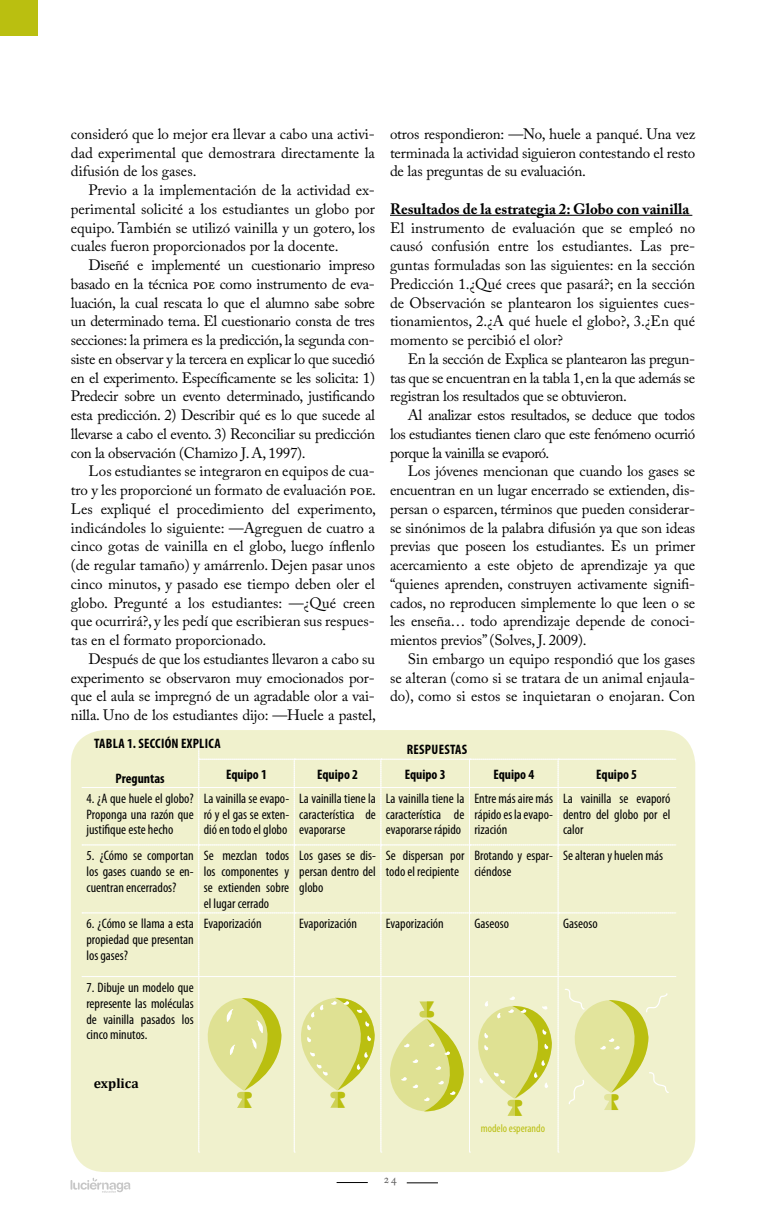
<style>
.page{position:relative;width:765px;height:1205px;background:#fff}
.page>*{position:absolute;margin:0;border:0;box-sizing:border-box;transform-origin:0 0}
.t1{font:15px/18.8px "Adobe Caslon Pro";letter-spacing:-.01em;color:#000;text-align:justify}
.t2{font:700 15px "Adobe Caslon Pro";color:#000}
.t3{font:condensed 13.75px/15.8px "Myriad Pro";color:#000;text-align:justify}
.t4{font:700 condensed 13.75px "Myriad Pro";color:#000}
.t5{font:700 condensed 13.75px "Myriad Pro";letter-spacing:.02em;color:#000}
.t6{font:700 13.75px "Cambria";color:#000}
.t7{font:12.5px "Adobe Caslon Pro";color:#5f5e5e}
.t8{font:condensed 11.25px "Myriad Pro";color:#babf10}
</style>
<div class="page">
<div style="left:0;top:0;width:38px;height:36px;background:#babf10"></div>
<hr style="left:407px;top:1182px;width:31px;height:1px;background:#000">
<hr style="left:337px;top:1182px;width:31px;height:1px;background:#000">
<svg style="left:71px;top:1178px;width:59px;height:14px"></svg>
<div style="left:71px;top:730px;width:624px;height:442px;background:#f0f1cd;border-radius:34px"></div>
<hr style="left:390px;top:215px;width:302px;height:1px;background:#000">
<svg style="left:82px;top:739px;width:594px;height:413px"></svg>
<p class="t1" style="left:71px;top:124px;width:306px">consideró que lo mejor era llevar a cabo una activi&shy;dad experimental que demostrara directamente la difusión de los gases.</p>
<p class="t1" style="left:71px;top:180px;width:306px;text-indent:18px">Previo a la implementación de la actividad ex&shy;perimental solicité a los estudiantes un globo por equipo. También se utilizó vainilla y un gotero, los cuales fueron proporcionados por la docente.</p>
<p class="t1" style="left:71px;top:255px;width:306px;text-indent:18px">Diseñé e implementé un cuestionario impreso basado en la técnica poe como instrumento de eva&shy;luación, la cual rescata lo que el alumno sabe sobre un determinado tema. El cuestionario consta de tres secciones: la primera es la predicción, la segunda con&shy;siste en observar y la tercera en explicar lo que sucedió en el experimento. Específicamente se les solicita: 1)<br>Predecir sobre un evento determinado, justificando esta predicción. 2) Describir qué es lo que sucede al llevarse a cabo el evento. 3) Reconciliar su predicción con la observación (Chamizo J. A, 1997).</p>
<p class="t1" style="left:71px;top:462px;width:307px;text-indent:18px">Los estudiantes se integraron en equipos de cua&shy;tro y les proporcioné un formato de evaluación poe.<br>Les expliqué el procedimiento del experimento, indicándoles lo siguiente: —Agreguen de cuatro a cinco gotas de vainilla en el globo, luego ínflenlo (de regular tamaño) y amárrenlo. Dejen pasar unos cinco minutos, y pasado ese tiempo deben oler el globo. Pregunté a los estudiantes: —¿Qué creen que ocurrirá?, y les pedí que escribieran sus respues&shy;tas en el formato proporcionado.</p>
<p class="t1" style="left:71px;top:649px;width:307px;text-indent:18px">Después de que los estudiantes llevaron a cabo su experimento se observaron muy emocionados por&shy;que el aula se impregnó de un agradable olor a vai&shy;nilla. Uno de los estudiantes dijo: —Huele a pastel,</p>
<p class="t5" style="left:94px;top:735px;width:128px">TABLA 1. SECCIÓN EXPLICA</p>
<p class="t1" style="left:390px;top:124px;width:307px">otros respondieron: —No, huele a panqué. Una vez terminada la actividad siguieron contestando el resto de las preguntas de su evaluación.</p>
<p class="t2" style="left:390px;top:200px;width:301px">Resultados de la estrategia 2: Globo con vainilla</p>
<p class="t1" style="left:390px;top:218px;width:307px">El instrumento de evaluación que se empleó no causó confusión entre los estudiantes. Las pre&shy;guntas formuladas son las siguientes: en la sección Predicción 1.¿Qué crees que pasará?; en la sección de Observación se plantearon los siguientes cues&shy;tionamientos, 2.¿A qué huele el globo?, 3.¿En qué momento se percibió el olor?</p>
<p class="t1" style="left:390px;top:349px;width:307px;text-indent:18px">En la sección de Explica se plantearon las pregun&shy;tas que se encuentran en la tabla 1, en la que además se registran los resultados que se obtuvieron.</p>
<p class="t1" style="left:390px;top:405px;width:307px;text-indent:18px">Al analizar estos resultados, se deduce que todos los estudiantes tienen claro que este fenómeno ocurrió porque la vainilla se evaporó.</p>
<p class="t1" style="left:390px;top:462px;width:307px;text-indent:18px">Los jóvenes mencionan que cuando los gases se encuentran en un lugar encerrado se extienden, dis&shy;persan o esparcen, términos que pueden considerar&shy;se sinónimos de la palabra difusión ya que son ideas previas que poseen los estudiantes. Es un primer acercamiento a este objeto de aprendizaje ya que “quienes aprenden, construyen activamente signifi&shy;cados, no reproducen simplemente lo que leen o se les enseña… todo aprendizaje depende de conoci&shy;mientos previos” (Solves, J. 2009).</p>
<p class="t1" style="left:390px;top:649px;width:307px;text-indent:18px">Sin embargo un equipo respondió que los gases se alteran (como si se tratara de un animal enjaula&shy;do), como si estos se inquietaran o enojaran. Con</p>
<p class="t5" style="left:407px;top:742px;width:62px">RESPUESTAS</p>
<p class="t4" style="left:116px;top:770px;width:51px">Preguntas</p>
<p class="t4" style="left:226px;top:766px;width:42px">Equipo 1</p>
<p class="t4" style="left:317px;top:766px;width:42px">Equipo 2</p>
<p class="t4" style="left:405px;top:766px;width:42px">Equipo 3</p>
<p class="t4" style="left:493px;top:766px;width:42px">Equipo 4</p>
<p class="t4" style="left:596px;top:766px;width:42px">Equipo 5</p>
<p class="t3" style="left:86px;top:791px;width:109px">4. ¿A que huele el globo?<br>Proponga una razón que justifique este hecho</p>
<p class="t3" style="left:204px;top:791px;width:87px">La vainilla se evapo&shy;ró y el gas se exten&shy;dió en todo el globo</p>
<p class="t3" style="left:299px;top:791px;width:78px">La vainilla tiene la característica de evaporarse</p>
<p class="t3" style="left:386px;top:791px;width:80px">La vainilla tiene la característica de evaporarse rápido</p>
<p class="t3" style="left:474px;top:791px;width:80px">Entre más aire más rápido es la evapo&shy;rización</p>
<p class="t3" style="left:563px;top:791px;width:109px">La vainilla se evaporó dentro del globo por el calor</p>
<p class="t3" style="left:86px;top:848px;width:109px">5. ¿Cómo se comportan los gases cuando se en&shy;cuentran encerrados?</p>
<p class="t3" style="left:204px;top:848px;width:87px">Se mezclan todos los componentes y se extienden sobre el lugar cerrado</p>
<p class="t3" style="left:299px;top:848px;width:78px">Los gases se dis&shy;persan dentro del globo</p>
<p class="t3" style="left:386px;top:848px;width:80px">Se dispersan por todo el recipiente</p>
<p class="t3" style="left:474px;top:848px;width:80px">Brotando y espar&shy;ciéndose</p>
<p class="t3" style="left:563px;top:848px;width:102px">Se alteran y huelen más</p>
<p class="t3" style="left:86px;top:916px;width:109px">6. ¿Cómo se llama a esta propiedad que presentan los gases?</p>
<p class="t3" style="left:204px;top:916px;width:59px">Evaporización</p>
<p class="t3" style="left:299px;top:916px;width:59px">Evaporización</p>
<p class="t3" style="left:386px;top:916px;width:59px">Evaporización</p>
<p class="t3" style="left:474px;top:916px;width:36px">Gaseoso</p>
<p class="t3" style="left:563px;top:916px;width:36px">Gaseoso</p>
<p class="t3" style="left:86px;top:980px;width:109px">7. Dibuje un modelo que represente las moléculas de vainilla pasados los cinco minutos.</p>
<p class="t6" style="left:94px;top:1073px;width:46px">explica</p>
<p class="t7" style="left:384px;top:1171px;width:15px">24</p>
<p class="t8" style="left:481px;top:1122px;width:66px">modelo esperando</p>
</div>
